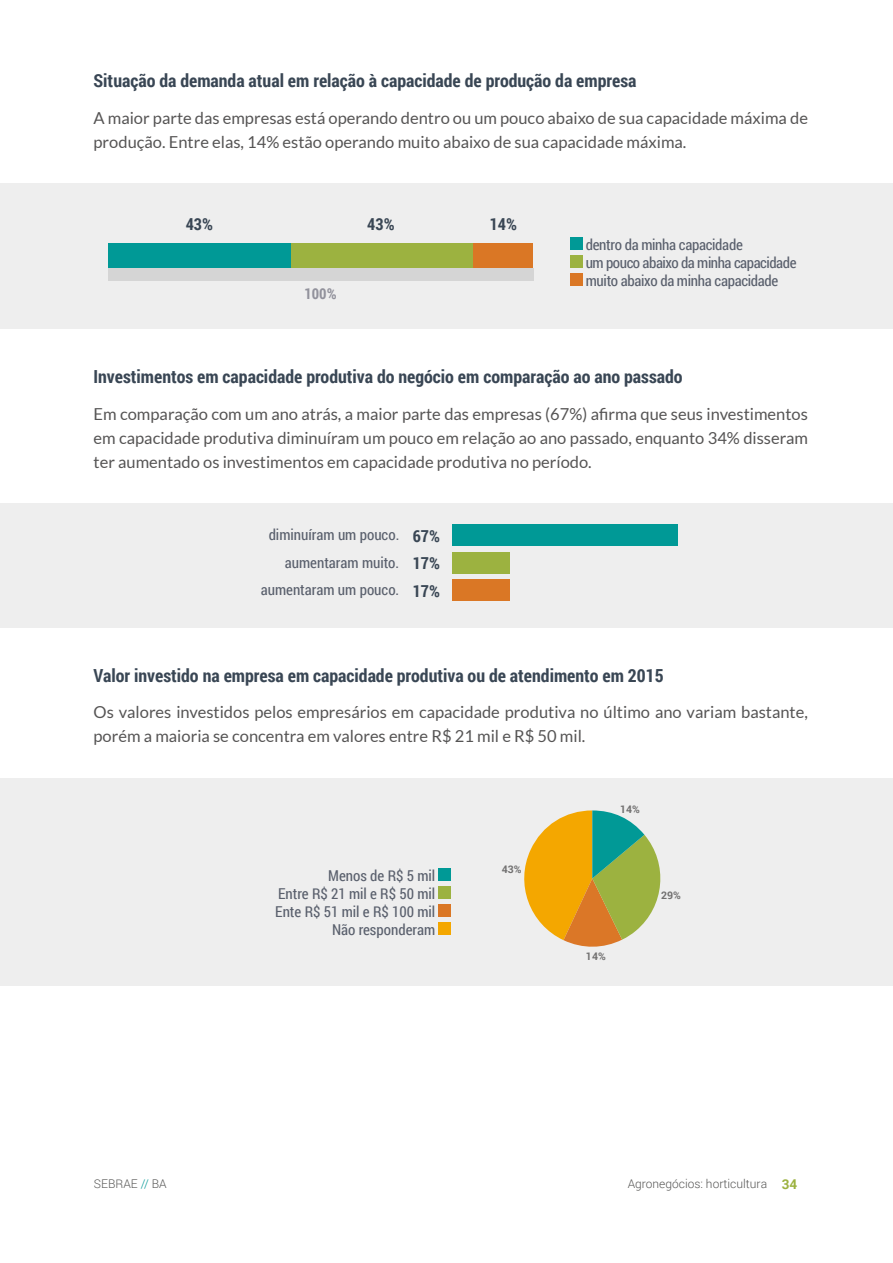
<style>
.page{position:relative;width:893px;height:1263px;background:#fff}
.page>*{position:absolute;margin:0;border:0;box-sizing:border-box;transform-origin:0 0}
.t1{font:700 18px "Roboto Condensed";color:#394654}
.t2{font:16.5px/24px "Lato";color:#555454}
.t3{font:700 16.5px "Roboto Condensed";color:#394654}
.t4{font:15px/18px "Roboto Condensed";color:#5a606d;text-align:right}
.t5{font:15px/18px "Roboto Condensed";letter-spacing:-.02em;color:#5a606d}
.t6{font:700 15px "Roboto Condensed";color:#92929c}
.t7{font:300 12px "Roboto";color:#575756}
.t8{font:700 10.5px "Roboto";color:#717070}
.s1{font-weight:700;font-size:16.5px;color:#394654}
.s2{color:#009996}
.s3{font-weight:700;font-size:13.5px;color:#9cb240}
</style>
<div class="page">
<div style="left:0;top:183px;width:893px;height:146px;background:#eee"></div>
<div style="left:108px;top:243px;width:183px;height:25px;background:#009996"></div>
<div style="left:291px;top:243px;width:183px;height:25px;background:#9cb240"></div>
<div style="left:474px;top:243px;width:59px;height:25px;background:#da7725"></div>
<div style="left:570px;top:238px;width:12px;height:12px;background:#009996"></div>
<div style="left:570px;top:256px;width:12px;height:12px;background:#9cb240"></div>
<div style="left:570px;top:274px;width:12px;height:12px;background:#da7725"></div>
<div style="left:108px;top:268px;width:425px;height:13px;background:#d5d5d5"></div>
<div style="left:0;top:503px;width:893px;height:125px;background:#eee"></div>
<div style="left:452px;top:525px;width:225px;height:21px;background:#009996"></div>
<div style="left:452px;top:552px;width:57px;height:21px;background:#9cb240"></div>
<div style="left:452px;top:579px;width:57px;height:21px;background:#da7725"></div>
<div style="left:0;top:778px;width:893px;height:208px;background:#eee"></div>
<div style="left:439px;top:868px;width:12px;height:13px;background:#009996"></div>
<div style="left:439px;top:886px;width:12px;height:13px;background:#9cb240"></div>
<div style="left:439px;top:904px;width:12px;height:13px;background:#da7725"></div>
<div style="left:439px;top:922px;width:12px;height:13px;background:#f4a700"></div>
<svg style="left:524px;top:810px;width:137px;height:137px"></svg>
<p class="t1" style="left:94px;top:68px;width:544px">Situação da demanda atual em relação à capacidade de produção da empresa</p>
<p class="t2" style="left:94px;top:106px;width:716px">A maior parte das empresas está operando dentro ou um pouco abaixo de sua capacidade máxima de produção. Entre elas, 14% estão operando muito abaixo de sua capacidade máxima.</p>
<p class="t3" style="left:186px;top:213px;width:29px">43%</p>
<p class="t3" style="left:367px;top:213px;width:29px">43%</p>
<p class="t3" style="left:490px;top:213px;width:29px">14%</p>
<p class="t6" style="left:304px;top:283px;width:34px">100%</p>
<p class="t5" style="left:586px;top:235px;width:212px">dentro da minha capacidade<br>um pouco abaixo da minha capacidade muito abaixo da minha capacidade</p>
<p class="t1" style="left:94px;top:364px;width:591px">Investimentos em capacidade produtiva do negócio em comparação ao ano passado</p>
<p class="t2" style="left:94px;top:402px;width:716px;text-align:justify">Em comparação com um ano atrás, a maior parte das empresas (67%) afirma que seus investimentos em capacidade produtiva diminuíram um pouco em relação ao ano passado, enquanto 34% disseram ter aumentado os investimentos em capacidade produtiva no período.</p>
<p class="t4" style="left:261px;top:521px;width:181px;line-height:27.3px">diminuíram um pouco. <span class="s1">67% </span>aumentaram muito. <span class="s1">17% </span>aumentaram um pouco. <span class="s1">17%</span></p>
<p class="t1" style="left:94px;top:662px;width:572px">Valor investido na empresa em capacidade produtiva ou de atendimento em 2015</p>
<p class="t2" style="left:94px;top:700px;width:716px">Os valores investidos pelos empresários em capacidade produtiva no último ano variam bastante, porém a maioria se concentra em valores entre R$ 21 mil e R$ 50 mil.</p>
<p class="t4" style="left:275px;top:866px;width:162px">Menos de R$ 5 mil<br>Entre R$ 21 mil e R$ 50 mil<br>Ente R$ 51 mil e R$ 100 mil<br>Não responderam</p>
<p class="t8" style="left:502px;top:862px;width:21px">43%</p>
<p class="t8" style="left:620px;top:801px;width:21px">14%</p>
<p class="t8" style="left:586px;top:948px;width:21px">14%</p>
<p class="t8" style="left:661px;top:888px;width:21px">29%</p>
<p class="t7" style="left:94px;top:1175px;width:74px">SEBRAE <span class="s2">//</span> BA</p>
<p class="t7" style="left:628px;top:1175px;width:171px">Agronegócios: horticultura <span class="s3">34</span></p>
</div>
